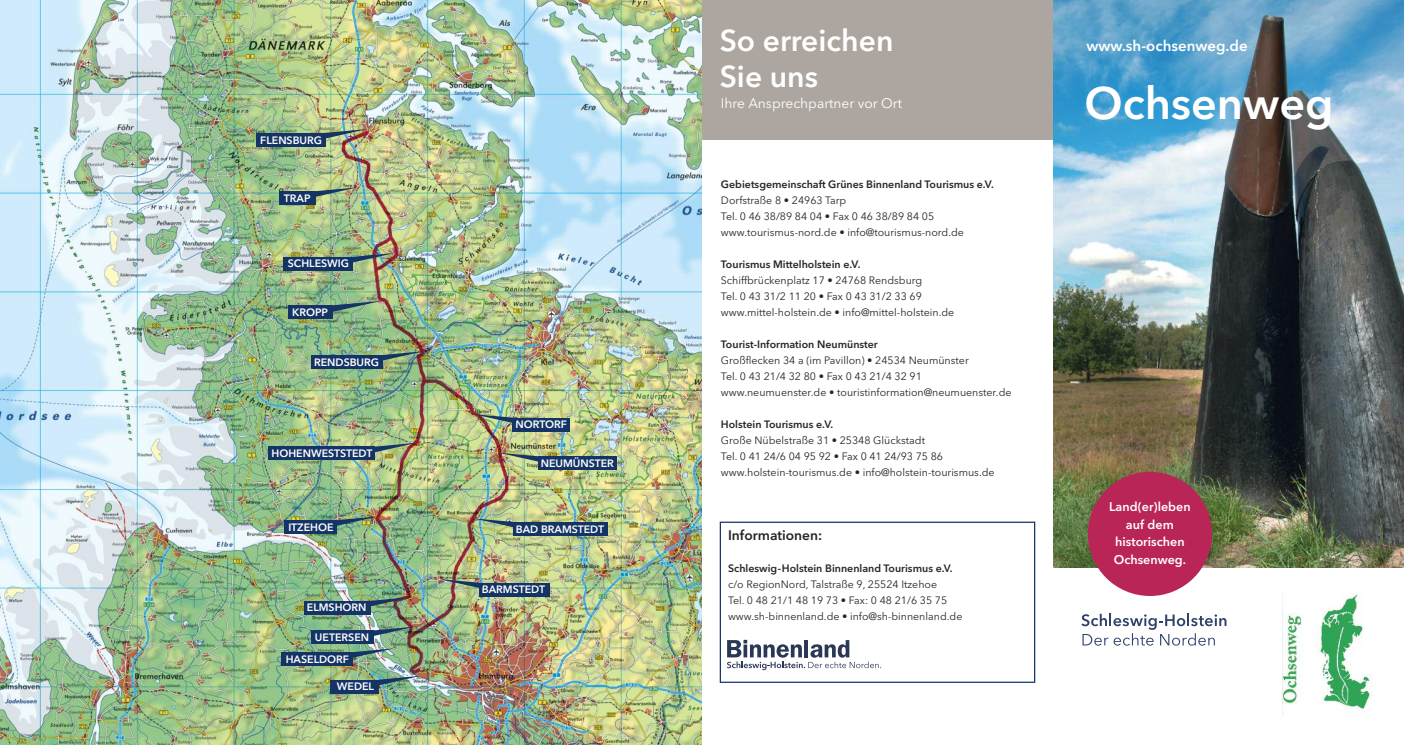
<style>
.page{position:relative;width:1404px;height:745px;background:#fff}
.page>*{position:absolute;margin:0;border:0;box-sizing:border-box;transform-origin:0 0}
.t1{font:600 45px "Avenir Next LT Pro";color:#fff}
.t2{font:600 30px/36px "Avenir Next LT Pro";color:#fff}
.t3{font:600 15px "Avenir Next LT Pro";color:#fff}
.t4{font:13.75px "Avenir Next LT Pro";color:#fff}
.t5{font:600 13.75px "Avenir Next LT Pro";color:#272627}
.t6{font:600 12.5px/17.5px "Avenir Next LT Pro";color:#fff;text-align:center}
.t7{font:10.62px/16px "Avenir Next LT Pro";color:#272627}
.t8{font:600 10.62px "Avenir Next LT Pro";color:#272627}
.t9{font:600 10.62px "Avenir Next LT Pro";color:#fff}
</style>
<div class="page">
<img style="left:1052px;top:0;width:351px;height:567px">
<div style="left:1087px;top:471px;width:124px;height:124px;background:#ba2558;border-radius:50%"></div>
<img style="left:0;top:0;width:702px;height:744px">
<div style="left:719px;top:521px;width:316px;height:161px;border:1px solid #143466"></div>
<div style="left:702px;top:0;width:350px;height:139px;background:#ada6a0"></div>
<svg style="left:1081px;top:613px;width:145px;height:32px"></svg>
<div style="left:256px;top:133px;width:69px;height:13px;background:#143466"></div>
<svg style="left:324px;top:129px;width:43px;height:10px"></svg>
<div style="left:284px;top:257px;width:69px;height:13px;background:#143466"></div>
<svg style="left:352px;top:253px;width:43px;height:9px"></svg>
<div style="left:311px;top:355px;width:71px;height:13px;background:#143466"></div>
<svg style="left:381px;top:351px;width:43px;height:9px"></svg>
<div style="left:269px;top:446px;width:106px;height:14px;background:#143466"></div>
<svg style="left:374px;top:442px;width:43px;height:10px"></svg>
<div style="left:285px;top:520px;width:52px;height:13px;background:#143466"></div>
<svg style="left:336px;top:516px;width:43px;height:9px"></svg>
<div style="left:281px;top:651px;width:71px;height:14px;background:#143466"></div>
<svg style="left:351px;top:648px;width:44px;height:9px"></svg>
<div style="left:311px;top:630px;width:62px;height:13px;background:#143466"></div>
<svg style="left:372px;top:626px;width:43px;height:10px"></svg>
<div style="left:304px;top:600px;width:66px;height:14px;background:#143466"></div>
<svg style="left:369px;top:596px;width:43px;height:10px"></svg>
<div style="left:330px;top:679px;width:49px;height:14px;background:#143466"></div>
<svg style="left:378px;top:675px;width:43px;height:10px"></svg>
<div style="left:287px;top:305px;width:45px;height:14px;background:#143466"></div>
<svg style="left:331px;top:300px;width:51px;height:12px"></svg>
<div style="left:279px;top:191px;width:37px;height:14px;background:#143466"></div>
<svg style="left:314px;top:187px;width:44px;height:10px"></svg>
<div style="left:538px;top:456px;width:78px;height:13px;background:#143466"></div>
<svg style="left:498px;top:452px;width:44px;height:10px"></svg>
<div style="left:479px;top:582px;width:70px;height:14px;background:#143466"></div>
<svg style="left:439px;top:578px;width:44px;height:10px"></svg>
<div style="left:512px;top:417px;width:58px;height:14px;background:#143466"></div>
<svg style="left:473px;top:414px;width:44px;height:9px"></svg>
<div style="left:513px;top:521px;width:94px;height:14px;background:#143466"></div>
<svg style="left:473px;top:518px;width:44px;height:9px"></svg>
<img style="left:1282px;top:593px;width:91px;height:123px">
<svg style="left:727px;top:639px;width:154px;height:30px"></svg>
<p class="t9" style="left:260px;top:136px;width:63px">FLENSBURG</p>
<p class="t9" style="left:284px;top:194px;width:28px">TRAP</p>
<p class="t9" style="left:288px;top:260px;width:63px">SCHLESWIG</p>
<p class="t9" style="left:292px;top:308px;width:37px">KROPP</p>
<p class="t9" style="left:314px;top:358px;width:67px">RENDSBURG</p>
<p class="t9" style="left:271px;top:449px;width:102px">HOHENWESTSTEDT</p>
<p class="t9" style="left:288px;top:523px;width:47px">ITZEHOE</p>
<p class="t9" style="left:307px;top:603px;width:61px">ELMSHORN</p>
<p class="t9" style="left:315px;top:633px;width:56px">UETERSEN</p>
<p class="t9" style="left:286px;top:654px;width:65px">HASELDORF</p>
<p class="t9" style="left:337px;top:682px;width:39px">WEDEL</p>
<p class="t9" style="left:515px;top:420px;width:53px">NORTORF</p>
<p class="t9" style="left:540px;top:459px;width:75px">NEUMÜNSTER</p>
<p class="t9" style="left:516px;top:524px;width:90px">BAD BRAMSTEDT</p>
<p class="t9" style="left:482px;top:585px;width:65px">BARMSTEDT</p>
<h2 class="t2" style="left:719px;top:26px;width:175px">So erreichen<br>Sie uns</h2>
<p class="t4" style="left:721px;top:98px;width:183px">Ihre Ansprechpartner vor Ort</p>
<p class="t8" style="left:721px;top:181px;width:274px">Gebietsgemeinschaft Grünes Binnenland Tourismus e.V.</p>
<p class="t7" style="left:721px;top:194px;width:244px">Dorfstraße 8 • 24963 Tarp<br>Tel. 0 46 38/89 84 04 • Fax 0 46 38/89 84 05 www.tourismus-nord.de • info@tourismus-nord.de</p>
<p class="t8" style="left:721px;top:260px;width:141px">Tourismus Mittelholstein e.V.</p>
<p class="t7" style="left:721px;top:273px;width:235px">Schiffbrückenplatz 17 • 24768 Rendsburg<br>Tel. 0 43 31/2 11 20 • Fax 0 43 31/2 33 69 www.mittel-holstein.de • info@mittel-holstein.de</p>
<p class="t8" style="left:721px;top:340px;width:158px">Tourist-Information Neumünster</p>
<p class="t7" style="left:721px;top:353px;width:292px">Großflecken 34 a (im Pavillon) • 24534 Neumünster<br>Tel. 0 43 21/4 32 80 • Fax 0 43 21/4 32 91 www.neumuenster.de • touristinformation@neumuenster.de</p>
<p class="t8" style="left:721px;top:420px;width:114px">Holstein Tourismus e.V.</p>
<p class="t7" style="left:721px;top:433px;width:275px">Große Nübelstraße 31 • 25348 Glückstadt<br>Tel. 0 41 24/6 04 95 92 • Fax 0 41 24/93 75 86 www.holstein-tourismus.de • info@holstein-tourismus.de</p>
<p class="t5" style="left:728px;top:530px;width:96px">Informationen:</p>
<p class="t8" style="left:728px;top:564px;width:226px">Schleswig-Holstein Binnenland Tourismus e.V.</p>
<p class="t7" style="left:728px;top:577px;width:236px">c/o RegionNord, Talstraße 9, 25524 Itzehoe<br>Tel. 0 48 21/1 48 19 73 • Fax: 0 48 21/6 35 75 www.sh-binnenland.de • info@sh-binnenland.de</p>
<h3 class="t3" style="left:1086px;top:40px;width:163px">www.sh-ochsenweg.de</h3>
<h1 class="t1" style="left:1084px;top:87px;width:250px">Ochsenweg</h1>
<p class="t6" style="left:1109px;top:499px;width:83px">Land(er)leben auf dem historischen<br>Ochsenweg.</p>
</div>
